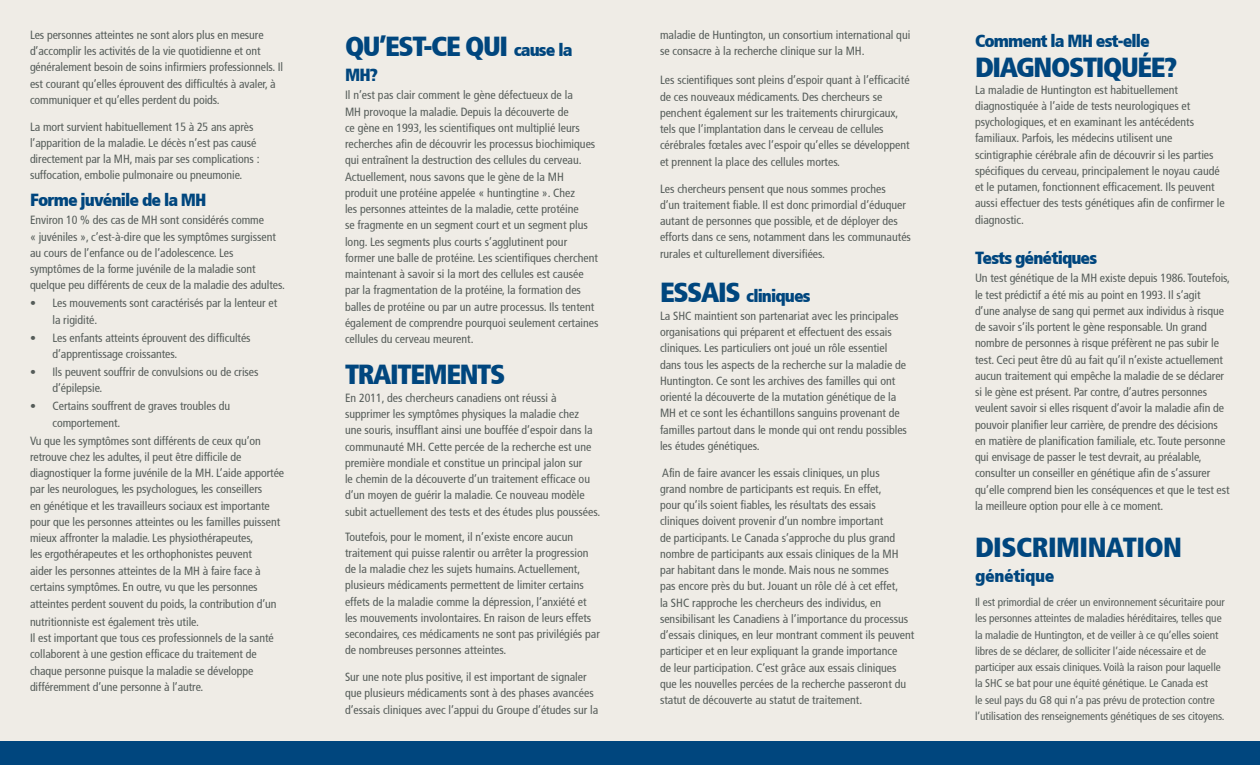
<style>
.page{position:relative;width:1260px;height:765px;background:#efece6}
.page>*{position:absolute;margin:0;border:0;box-sizing:border-box;transform-origin:0 0}
.No_Spacing{font:900 condensed 27.5px "Frutiger";letter-spacing:-.05em;color:#00467e}
.Pa3{font:900 condensed 27.5px "Frutiger";letter-spacing:-.02em;color:#00467e}
.No_Spacing-2{font:900 condensed 17.5px "Frutiger";letter-spacing:-.05em;color:#00467e}
.Pa3-2{font:900 condensed 17.5px "Frutiger";letter-spacing:-.02em;color:#00467e}
.No_Spacing-3{font:condensed 11.88px/16.2px "Frutiger";color:#555c59}
.Pa3-3{font:condensed 11.25px/16.2px "Frutiger";letter-spacing:-.005em;color:#555c59}
.s1{font-size:17.5px}
.s2{font-size:27.5px}
</style>
<div class="page">
<div style="left:0;top:741px;width:1260px;height:24px;background:#00467e"></div>
<p class="No_Spacing-3" style="left:30px;top:27px;width:255px">Les personnes atteintes ne sont alors plus en mesure d’accomplir les activités de la vie quotidienne et ont généralement besoin de soins infirmiers professionnels. Il est courant qu’elles éprouvent des difficultés à avaler, à communiquer et qu’elles perdent du poids.</p>
<p class="No_Spacing-3" style="left:30px;top:119px;width:231px">La mort survient habituellement 15 à 25 ans après l’apparition de la maladie. Le décès n’est pas causé directement par la MH, mais par ses complications : suffocation, embolie pulmonaire ou pneumonie.</p>
<p class="No_Spacing-2" style="left:30px;top:189px;width:178px">Forme juvénile de la MH</p>
<p class="No_Spacing-3" style="left:30px;top:212px;width:256px">Environ 10 % des cas de MH sont considérés comme<br>« juvéniles », c’est-à-dire que les symptômes surgissent au cours de l’enfance ou de l’adolescence. Les symptômes de la forme juvénile de la maladie sont quelque peu différents de ceux de la maladie des adultes.</p>
<p class="No_Spacing-3" style="left:52px;top:295px;width:226px;text-indent:-22px">• Les mouvements sont caractérisés par la lenteur et la rigidité.</p>
<p class="No_Spacing-3" style="left:52px;top:329px;width:200px;text-indent:-22px">• Les enfants atteints éprouvent des difficultés d’apprentissage croissantes.</p>
<p class="No_Spacing-3" style="left:52px;top:364px;width:208px;text-indent:-22px">• Ils peuvent souffrir de convulsions ou de crises d’épilepsie.</p>
<p class="No_Spacing-3" style="left:52px;top:398px;width:179px;text-indent:-22px">• Certains souffrent de graves troubles du comportement.</p>
<p class="No_Spacing-3" style="left:30px;top:432px;width:256px">Vu que les symptômes sont différents de ceux qu’on retrouve chez les adultes, il peut être difficile de diagnostiquer la forme juvénile de la MH. L’aide apportée par les neurologues, les psychologues, les conseillers<br>en génétique et les travailleurs sociaux est importante pour que les personnes atteintes ou les familles puissent mieux affronter la maladie. Les physiothérapeutes,<br>les ergothérapeutes et les orthophonistes peuvent<br>aider les personnes atteintes de la MH à faire face à certains symptômes. En outre, vu que les personnes</p>
<p class="No_Spacing-3" style="left:30px;top:596px;width:248px;line-height:17.5px">atteintes perdent souvent du poids, la contribution d’un nutritionniste est également très utile.</p>
<p class="No_Spacing-3" style="left:30px;top:630px;width:245px">Il est important que tous ces professionnels de la santé collaborent à une gestion efficace du traitement de chaque personne puisque la maladie se développe différemment d’une personne à l’autre.</p>
<p class="No_Spacing" style="left:345px;top:30px;width:229px">QU’EST-CE QUI <span class="s1">cause la</span></p>
<p class="No_Spacing-2" style="left:345px;top:65px;width:34px">MH?</p>
<p class="No_Spacing-3" style="left:345px;top:87px;width:255px">Il n’est pas clair comment le gène défectueux de la<br>MH provoque la maladie. Depuis la découverte de<br>ce gène en 1993, les scientifiques ont multiplié leurs recherches afin de découvrir les processus biochimiques qui entraînent la destruction des cellules du cerveau.<br>Actuellement, nous savons que le gène de la MH produit une protéine appelée « huntingtine ». Chez<br>les personnes atteintes de la maladie, cette protéine<br>se fragmente en un segment court et un segment plus long. Les segments plus courts s’agglutinent pour former une balle de protéine. Les scientifiques cherchent maintenant à savoir si la mort des cellules est causée par la fragmentation de la protéine, la formation des balles de protéine ou par un autre processus. Ils tentent également de comprendre pourquoi seulement certaines cellules du cerveau meurent.</p>
<p class="No_Spacing" style="left:345px;top:357px;width:162px">TRAITEMENTS</p>
<p class="No_Spacing-3" style="left:345px;top:390px;width:257px">En 2011, des chercheurs canadiens ont réussi à supprimer les symptômes physiques la maladie chez<br>une souris, insufflant ainsi une bouffée d’espoir dans la communauté MH. Cette percée de la recherche est une première mondiale et constitue un principal jalon sur<br>le chemin de la découverte d’un traitement efficace ou d’un moyen de guérir la maladie. Ce nouveau modèle subit actuellement des tests et des études plus poussées.</p>
<p class="No_Spacing-3" style="left:345px;top:528px;width:256px">Toutefois, pour le moment, il n’existe encore aucun traitement qui puisse ralentir ou arrêter la progression de la maladie chez les sujets humains. Actuellement, plusieurs médicaments permettent de limiter certains effets de la maladie comme la dépression, l’anxiété et les mouvements involontaires. En raison de leurs effets secondaires, ces médicaments ne sont pas privilégiés par de nombreuses personnes atteintes.</p>
<p class="No_Spacing-3" style="left:345px;top:669px;width:255px">Sur une note plus positive, il est important de signaler que plusieurs médicaments sont à des phases avancées d’essais cliniques avec l’appui du Groupe d’études sur la</p>
<p class="No_Spacing-3" style="left:660px;top:27px;width:252px">maladie de Huntington, un consortium international qui se consacre à la recherche clinique sur la MH.</p>
<p class="No_Spacing-3" style="left:660px;top:72px;width:251px">Les scientifiques sont pleins d’espoir quant à l’efficacité de ces nouveaux médicaments. Des chercheurs se penchent également sur les traitements chirurgicaux, tels que l’implantation dans le cerveau de cellules cérébrales fœtales avec l’espoir qu’elles se développent et prennent la place des cellules mortes.</p>
<p class="No_Spacing-3" style="left:660px;top:180px;width:253px">Les chercheurs pensent que nous sommes proches<br>d’un traitement fiable. Il est donc primordial d’éduquer autant de personnes que possible, et de déployer des efforts dans ce sens, notamment dans les communautés rurales et culturellement diversifiées.</p>
<p class="No_Spacing-2" style="left:660px;top:285px;width:152px"><span class="s2">ESSAIS</span> cliniques</p>
<p class="No_Spacing-3" style="left:660px;top:308px;width:249px">La SHC maintient son partenariat avec les principales organisations qui préparent et effectuent des essais cliniques. Les particuliers ont joué un rôle essentiel dans tous les aspects de la recherche sur la maladie de Huntington. Ce sont les archives des familles qui ont orienté la découverte de la mutation génétique de la MH et ce sont les échantillons sanguins provenant de familles partout dans le monde qui ont rendu possibles les études génétiques.</p>
<p class="No_Spacing-3" style="left:660px;top:464px;width:256px">Afin de faire avancer les essais cliniques, un plus<br>grand nombre de participants est requis. En effet,<br>pour qu’ils soient fiables, les résultats des essais cliniques doivent provenir d’un nombre important<br>de participants. Le Canada s’approche du plus grand nombre de participants aux essais cliniques de la MH par habitant dans le monde. Mais nous ne sommes<br>pas encore près du but. Jouant un rôle clé à cet effet,<br>la SHC rapproche les chercheurs des individus, en sensibilisant les Canadiens à l’importance du processus d’essais cliniques, en leur montrant comment ils peuvent participer et en leur expliquant la grande importance<br>de leur participation. C’est grâce aux essais cliniques que les nouvelles percées de la recherche passeront du statut de découverte au statut de traitement.</p>
<p class="No_Spacing-2" style="left:975px;top:30px;width:176px">Comment la MH est-elle</p>
<p class="No_Spacing" style="left:975px;top:51px;width:204px">DIAGNOSTIQUÉE?</p>
<p class="No_Spacing-3" style="left:975px;top:82px;width:251px">La maladie de Huntington est habituellement diagnostiquée à l’aide de tests neurologiques et psychologiques, et en examinant les antécédents familiaux. Parfois, les médecins utilisent une scintigraphie cérébrale afin de découvrir si les parties spécifiques du cerveau, principalement le noyau caudé et le putamen, fonctionnent efficacement. Ils peuvent aussi effectuer des tests génétiques afin de confirmer le diagnostic.</p>
<p class="No_Spacing-2" style="left:975px;top:247px;width:124px">Tests génétiques</p>
<p class="No_Spacing-3" style="left:975px;top:270px;width:257px">Un test génétique de la MH existe depuis 1986. Toutefois, le test prédictif a été mis au point en 1993. Il s’agit<br>d’une analyse de sang qui permet aux individus à risque de savoir s’ils portent le gène responsable. Un grand nombre de personnes à risque préfèrent ne pas subir le test. Ceci peut être dû au fait qu’il n’existe actuellement aucun traitement qui empêche la maladie de se déclarer si le gène est présent. Par contre, d’autres personnes veulent savoir si elles risquent d’avoir la maladie afin de pouvoir planifier leur carrière, de prendre des décisions en matière de planification familiale, etc. Toute personne qui envisage de passer le test devrait, au préalable, consulter un conseiller en génétique afin de s’assurer qu’elle comprend bien les conséquences et que le test est la meilleure option pour elle à ce moment.</p>
<p class="Pa3" style="left:975px;top:531px;width:209px">DISCRIMINATION</p>
<p class="Pa3-2" style="left:975px;top:566px;width:81px">génétique</p>
<p class="Pa3-3" style="left:975px;top:594px;width:251px">Il est primordial de créer un environnement sécuritaire pour les personnes atteintes de maladies héréditaires, telles que la maladie de Huntington, et de veiller à ce qu’elles soient libres de se déclarer, de solliciter l’aide nécessaire et de participer aux essais cliniques. Voilà la raison pour laquelle la SHC se bat pour une équité génétique. Le Canada est<br>le seul pays du G8 qui n’a pas prévu de protection contre l’utilisation des renseignements génétiques de ses citoyens.</p>
</div>
